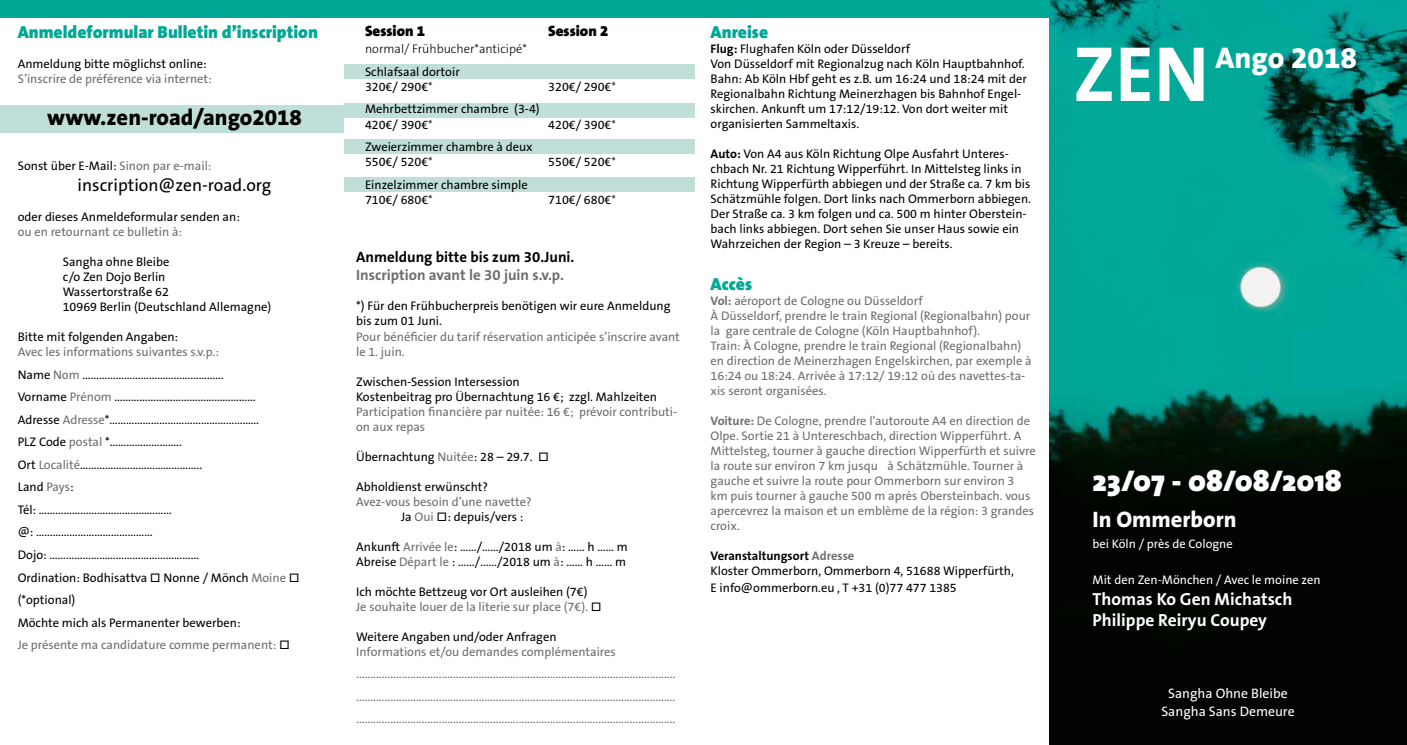
<style>
.page{position:relative;width:1407px;height:745px;background:#fff}
.page>*{position:absolute;margin:0;border:0;box-sizing:border-box;transform-origin:0 0}
.t1{font:700 78.75px "The Sans B7";color:#fff}
.t2{font:900 30px "The Sans";color:#fff}
.t3{font:800 30px "The Sans B8";color:#fff}
.t4{font:800 22.5px "The Sans B8";color:#000}
.t5{font:800 22.5px "The Sans B8";color:#fff}
.t6{font:900 17.5px "The Sans B9";color:#00a896}
.t7{font:700 17.5px/21px "The Sans B7";color:#fff}
.t8{font:17.5px "The Sans B5 Plain";color:#000}
.t9{font:700 15px "The Sans B7";color:#706d6b}
.t10{font:700 15px "The Sans B7";color:#000}
.t11{font:900 15px "The Sans B9";color:#000}
.t12{font:13.75px/18px "The Sans B5 Plain";color:#fff;text-align:center}
.t13{font:12.5px/15px "The Sans B5 Plain";color:#000}
.t14{font:12.5px/15px "The Sans B5 Plain";color:#706d6b}
.t15{font:12.5px "The Sans B5 Plain";color:#fff}
.t16{font:300 12.5px "The Sans B3";color:#000}
.t17{font:700 12.5px "The Sans B7";color:#000}
.s1{color:#706d6b}
.s2{font-family:"The Sans Expert"}
.s3{font-family:"The Sans B3";font-weight:300}
.s4{color:#000}
.s5{font-family:"The Sans Expert";color:#000}
.s6{font-family:"The Sans B7";font-weight:700}
</style>
<div class="page">
<div style="left:0;top:105px;width:344px;height:28px;background:#c0dfd8"></div>
<div style="left:344px;top:177px;width:350px;height:15px;background:#c0dfd8"></div>
<div style="left:344px;top:139px;width:350px;height:15px;background:#c0dfd8"></div>
<div style="left:344px;top:103px;width:350px;height:15px;background:#c0dfd8"></div>
<div style="left:344px;top:64px;width:350px;height:15px;background:#c0dfd8"></div>
<img style="left:1049px;top:0;width:358px;height:744px">
<div style="left:0;top:0;width:1049px;height:18px;background:#00a896"></div>
<h3 class="t6" style="left:18px;top:23px;width:302px">Anmeldeformular Bulletin d’inscription</h3>
<p class="t13" style="left:18px;top:57px;width:191px">Anmeldung bitte möglichst online:</p>
<p class="t14" style="left:18px;top:72px;width:196px">S’inscrire de préférence via internet:</p>
<h3 class="t4" style="left:47px;top:105px;width:256px">www.zen-road/ango2018</h3>
<p class="t13" style="left:18px;top:159px;width:195px">Sonst über E-Mail: <span class="s1">Sinon par e-mail:</span></p>
<h3 class="t8" style="left:78px;top:176px;width:195px">inscription@zen-road.org</h3>
<p class="t13" style="left:18px;top:210px;width:224px">oder dieses Anmeldeformular senden an:</p>
<p class="t14" style="left:18px;top:225px;width:166px">ou en retournant ce bulletin à:</p>
<p class="t13" style="left:63px;top:255px;width:210px">Sangha ohne Bleibe<br>c/o Zen Dojo Berlin<br>Wassertorstraße 62<br>10969 Berlin (Deutschland Allemagne)</p>
<p class="t13" style="left:18px;top:330px;width:162px">Bitte mit folgenden Angaben:</p>
<p class="t13" style="left:18px;top:341px;width:283px;line-height:22.5px"><span class="s1">Avec les informations suivantes s.v.p.:<br></span>Name <span class="s1">Nom</span> ……………………………………………<br>Vorname <span class="s1">Prénom</span> ……………………………………………<br>Adresse <span class="s1">Adresse</span>*………………………………………………<br>PLZ Code <span class="s1">postal</span> *……………………..<br>Ort <span class="s1">Localité</span>……………………………………..<br>Land <span class="s1">Pays</span>:<br>Tél: …………………………………………<br>@: ……………………………………<br>Dojo: ………………………………………………<br>Ordination: Bodhisattva <span class="s2">ò</span> Nonne / Mönch <span class="s1">Moine</span> <span class="s2">ò </span>(*optional)<br>Möchte mich als Permanenter bewerben:<br><span class="s1">Je présente ma candidature comme permanent:</span> <span class="s2">ò</span></p>
<p class="t11" style="left:365px;top:23px;width:62px">Session 1</p>
<p class="t16" style="left:365px;top:43px;width:163px">normal/ Frühbucher*anticipé*</p>
<p class="t13" style="left:365px;top:65px;width:96px">Schlafsaal dortoir<br>320€/ 290€<span class="s3">*</span></p>
<p class="t13" style="left:365px;top:102px;width:176px">Mehrbettzimmer chambre (3-4)<br>420€/ 390€<span class="s3">*</span></p>
<p class="t13" style="left:365px;top:140px;width:169px">Zweierzimmer chambre à deux<br>550€/ 520€<span class="s3">*</span></p>
<p class="t13" style="left:365px;top:177px;width:164px">Einzelzimmer chambre simple<br>710€/ 680€<span class="s3">*</span></p>
<p class="t11" style="left:548px;top:23px;width:62px">Session 2</p>
<p class="t13" style="left:548px;top:80px;width:69px">320€/ 290€<span class="s3">*</span></p>
<p class="t13" style="left:548px;top:117px;width:69px">420€/ 390€<span class="s3">*</span></p>
<p class="t13" style="left:548px;top:155px;width:69px">550€/ 520€<span class="s3">*</span></p>
<p class="t13" style="left:548px;top:192px;width:69px">710€/ 680€<span class="s3">*</span></p>
<p class="t10" style="left:356px;top:249px;width:220px">Anmeldung bitte bis zum 30.Juni.</p>
<p class="t9" style="left:356px;top:267px;width:209px">Inscription avant le 30 juin s.v.p.</p>
<p class="t13" style="left:356px;top:299px;width:316px">*) Für den Frühbucherpreis benötigen wir eure Anmeldung bis zum 01 Juni.</p>
<p class="t14" style="left:356px;top:329px;width:325px">Pour bénéficier du tarif réservation anticipée s’inscrire avant le 1. juin.</p>
<p class="t13" style="left:356px;top:374px;width:302px">Zwischen-Session Intersession<br>Kostenbeitrag pro Übernachtung 16 €; zzgl. Mahlzeiten</p>
<p class="t14" style="left:356px;top:404px;width:322px">Participation financière par nuitée: 16 €; prévoir contributi&shy;on aux repas</p>
<p class="t13" style="left:356px;top:449px;width:194px">Übernachtung <span class="s1">Nuitée</span>: 28 – 29.7. <span class="s2">ò</span></p>
<p class="t13" style="left:356px;top:479px;width:133px">Abholdienst erwünscht?</p>
<p class="t14" style="left:401px;top:494px;width:132px;text-indent:-45px">Avez-vous besoin d’une navette?<br><span class="s4">Ja</span> Oui <span class="s5">ò</span><span class="s4">: depuis/vers :</span></p>
<p class="t13" style="left:356px;top:539px;width:273px">Ankunft <span class="s1">Arrivée le</span>: ……/……/2018 um <span class="s1">à</span>: …… h …… m<br>Abreise <span class="s1">Départ le</span> : ……/……/2018 um <span class="s1">à</span>: …… h …… m</p>
<p class="t14" style="left:356px;top:584px;width:247px"><span class="s4">Ich möchte Bettzeug vor Ort ausleihen (7€)<br></span>Je souhaite louer de la literie sur place (7€). <span class="s5">ò</span></p>
<p class="t13" style="left:356px;top:629px;width:202px">Weitere Angaben und/oder Anfragen</p>
<p class="t14" style="left:356px;top:640px;width:321px;line-height:22.5px">Informations et/ou demandes complémentaires ................................................................................................................ ................................................................................................................ ................................................................................................................</p>
<h3 class="t6" style="left:710px;top:22px;width:59px">Anreise</h3>
<p class="t13" style="left:710px;top:41px;width:318px"><span class="s6">Flug:</span> Flughafen Köln oder Düsseldorf<br>Von Düsseldorf mit Regionalzug nach Köln Hauptbahnhof.<br>Bahn: Ab Köln Hbf geht es z.B. um 16:24 und 18:24 mit der Regionalbahn Richtung Meinerzhagen bis Bahnhof Engel&shy;skirchen. Ankunft um 17:12/19:12. Von dort weiter mit organisierten Sammeltaxis.</p>
<p class="t13" style="left:710px;top:146px;width:322px"><span class="s6">Auto:</span> Von A4 aus Köln Richtung Olpe Ausfahrt Unteres&shy;chbach Nr. 21 Richtung Wipperführt. In Mittelsteg links in Richtung Wipperfürth abbiegen und der Straße ca. 7 km bis Schätzmühle folgen. Dort links nach Ommerborn abbiegen.<br>Der Straße ca. 3 km folgen und ca. 500 m hinter Oberstein&shy;bach links abbiegen. Dort sehen Sie unser Haus sowie ein Wahrzeichen der Region – 3 Kreuze – bereits.</p>
<h3 class="t6" style="left:710px;top:274px;width:43px">Accès</h3>
<p class="t14" style="left:710px;top:293px;width:323px"><span class="s6">Vol:</span> aéroport de Cologne ou Düsseldorf<br>À Düsseldorf, prendre le train Regional (Regionalbahn) pour la gare centrale de Cologne (Köln Hauptbahnhof).<br>Train: À Cologne, prendre le train Regional (Regionalbahn) en direction de Meinerzhagen Engelskirchen, par exemple à 16:24 ou 18:24. Arrivée à 17:12/ 19:12 où des navettes-ta&shy;xis seront organisées.</p>
<p class="t14" style="left:710px;top:413px;width:327px"><span class="s6">Voiture:</span> De Cologne, prendre l’autoroute A4 en direction de Olpe. Sortie 21 à Untereschbach, direction Wipperführt. A Mittelsteg, tourner à gauche direction Wipperfürth et suivre la route sur environ 7 km jusqu ́à Schätzmühle. Tourner à gauche et suivre la route pour Ommerborn sur environ 3<br>km puis tourner à gauche 500 m après Obersteinbach. vous apercevrez la maison et un emblème de la région: 3 grandes croix.</p>
<p class="t17" style="left:710px;top:549px;width:145px">Veranstaltungsort <span class="s1">Adresse</span></p>
<p class="t13" style="left:710px;top:563px;width:305px;line-height:16.2px">Kloster Ommerborn, Ommerborn 4, 51688 Wipperfürth,<br>E info@ommerborn.eu , T +31 (0)77 477 1385</p>
<h1 class="t1" style="left:1073px;top:33px;width:138px">ZEN</h1>
<h2 class="t3" style="left:1215px;top:42px;width:143px">Ango 2018</h2>
<h2 class="t2" style="left:1092px;top:455px;width:251px">23/07 - 08/08/2018</h2>
<h3 class="t5" style="left:1092px;top:507px;width:145px">In Ommerborn</h3>
<p class="t15" style="left:1092px;top:537px;width:142px">bei Köln / près de Cologne</p>
<p class="t15" style="left:1092px;top:573px;width:229px">Mit den Zen-Mönchen / Avec le moine zen</p>
<h3 class="t7" style="left:1092px;top:589px;width:201px">Thomas Ko Gen Michatsch<br>Philippe Reiryu Coupey</h3>
<p class="t12" style="left:1161px;top:684px;width:135px">Sangha Ohne Bleibe<br>Sangha Sans Demeure</p>
</div>
